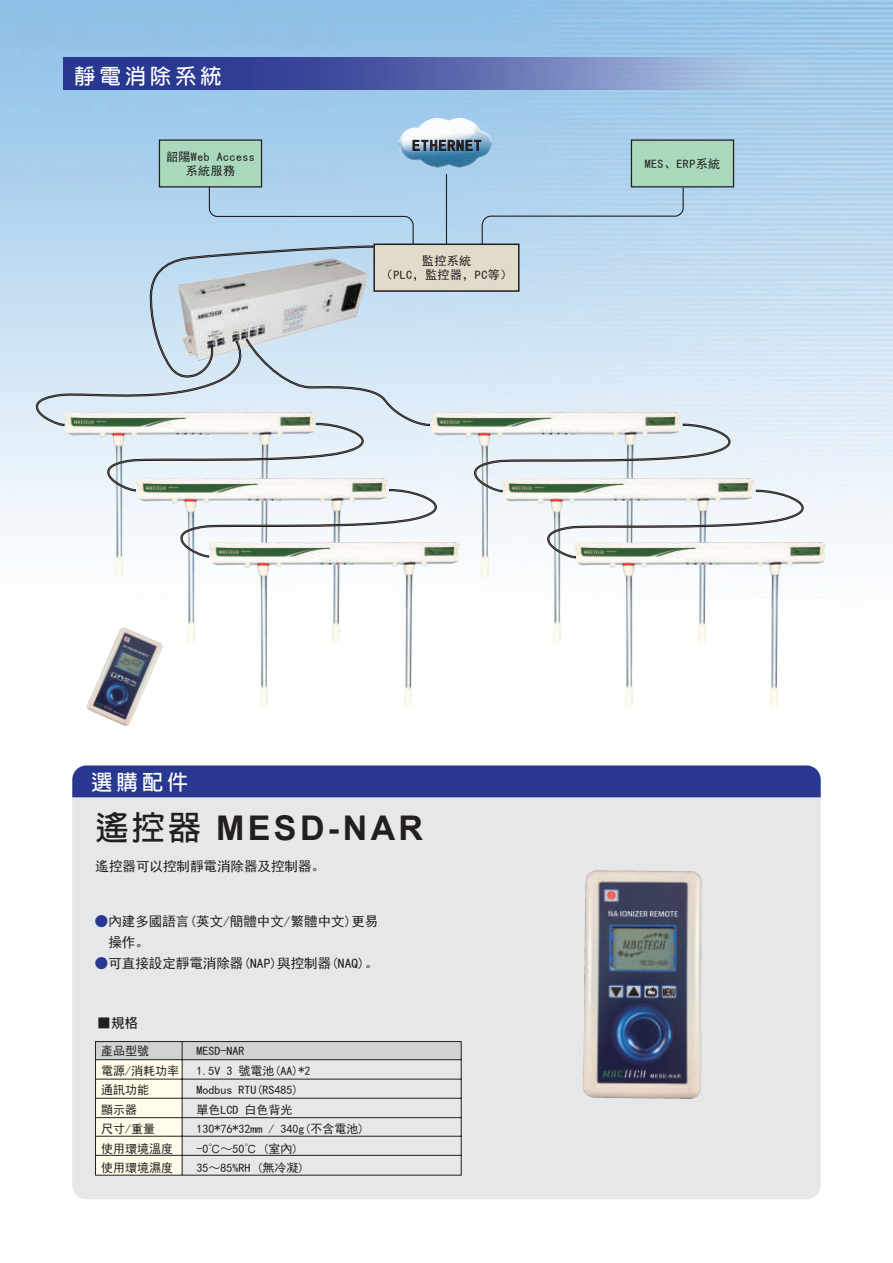
<style>
.page{position:relative;width:893px;height:1263px;background:#fff}
.page>*{position:absolute;margin:0;border:0;box-sizing:border-box;transform-origin:0 0}
.t1{font:700 34.05px "Arial";letter-spacing:.1em;color:#231f20}
.t2{font:700 21px "Adobe Fan Heiti Std";letter-spacing:.2em;color:#fff}
.t3{font:15px "Sim Hei";letter-spacing:.075em;color:#231f20}
.t4{font:13.5px/21px "Sim Hei";color:#231f20}
.t5{font:700 13.2px "Adobe Fan Heiti Std";color:#231f20}
.t6{font:12px/19.5px "Sim Hei";color:#231f20}
.t7{font:12px/14.4px "Sim Hei";letter-spacing:.035em;color:#231f20;text-align:center}
.s1{font-family:"Adobe Fan Heiti Std";font-size:33px}
.s2{color:#283890}
</style>
<div class="page">
<img style="left:0;top:0;width:893px;height:573px">
<div style="left:72px;top:797px;width:749px;height:402px;background:#e6e7e9"></div>
<div style="left:72px;top:765px;width:749px;height:32px;background:#283890"></div>
<svg style="left:95px;top:1041px;width:367px;height:134px;background:#dbdbd9"></svg>
<img style="left:553px;top:853px;width:191px;height:255px">
<svg style="left:64px;top:57px;width:752px;height:32px;background:#5f71b2"></svg>
<img style="left:64px;top:557px;width:73px;height:20px">
<img style="left:86px;top:627px;width:77px;height:99px">
<img style="left:437px;top:413px;width:244px;height:164px">
<img style="left:137px;top:557px;width:72px;height:86px">
<img style="left:502px;top:558px;width:73px;height:85px">
<div style="left:631px;top:139px;width:103px;height:48px;background:#a9d8bd;border:1px solid #231f20"></div>
<div style="left:159px;top:139px;width:103px;height:48px;background:#a9d8bd;border:1px solid #231f20"></div>
<img style="left:399px;top:119px;width:93px;height:49px">
<svg style="left:412px;top:138px;width:70px;height:15px"></svg>
<hr style="left:446px;top:174px;width:1px;height:71px;background:#231f20">
<div style="left:373px;top:243px;width:146px;height:49px;background:#e3dbc9;border:2px solid #231f20"></div>
<svg style="left:481px;top:186px;width:203px;height:59px;background:#b0cfe7"></svg>
<img style="left:209px;top:543px;width:251px;height:165px">
<img style="left:575px;top:543px;width:250px;height:165px">
<svg style="left:474px;top:424px;width:330px;height:134px"></svg>
<svg style="left:36px;top:185px;width:401px;height:372px"></svg>
<h2 class="t2" style="left:75px;top:63px;width:148px">靜電消除系統</h2>
<p class="t7" style="left:166px;top:149px;width:90px">韶陽Web Access系統服務</p>
<p class="t3" style="left:412px;top:138px;width:71px">ETHERNET</p>
<p class="t7" style="left:381px;top:253px;width:133px">監控系統<br>（PLC，監控器，PC等）</p>
<p class="t7" style="left:645px;top:156px;width:77px">MES、ERP系統</p>
<h2 class="t2" style="left:92px;top:769px;width:98px">選購配件</h2>
<h1 class="t1" style="left:96px;top:805px;width:329px"><span class="s1">遙控器</span> MESD-NAR</h1>
<p class="t4" style="left:96px;top:855px;width:231px">遙控器可以控制靜電消除器及控制器。</p>
<p class="t4" style="left:108px;top:911px;width:271px;text-indent:-14px"><span class="s2">●</span>內建多國語言(英文/簡體中文/繁體中文)更易操作。</p>
<p class="t4" style="left:95px;top:953px;width:285px"><span class="s2">●</span>可直接設定靜電消除器(NAP)與控制器(NAQ)。</p>
<p class="t5" style="left:97px;top:1015px;width:42px">■規格</p>
<p class="t6" style="left:101px;top:1041px;width:79px">產品型號<br>電源/消耗功率通訊功能<br>顯示器<br>尺寸/重量<br>使用環境溫度使用環境濕度</p>
<p class="t6" style="left:196px;top:1041px;width:169px">MESD-NAR<br>1.5V 3 號電池(AA)*2<br>Modbus RTU(RS485)<br>單色LCD 白色背光<br>130*76*32mm / 340g(不含電池) -0℃～50℃ (室內)<br>35～85%RH (無冷凝)</p>
</div>
